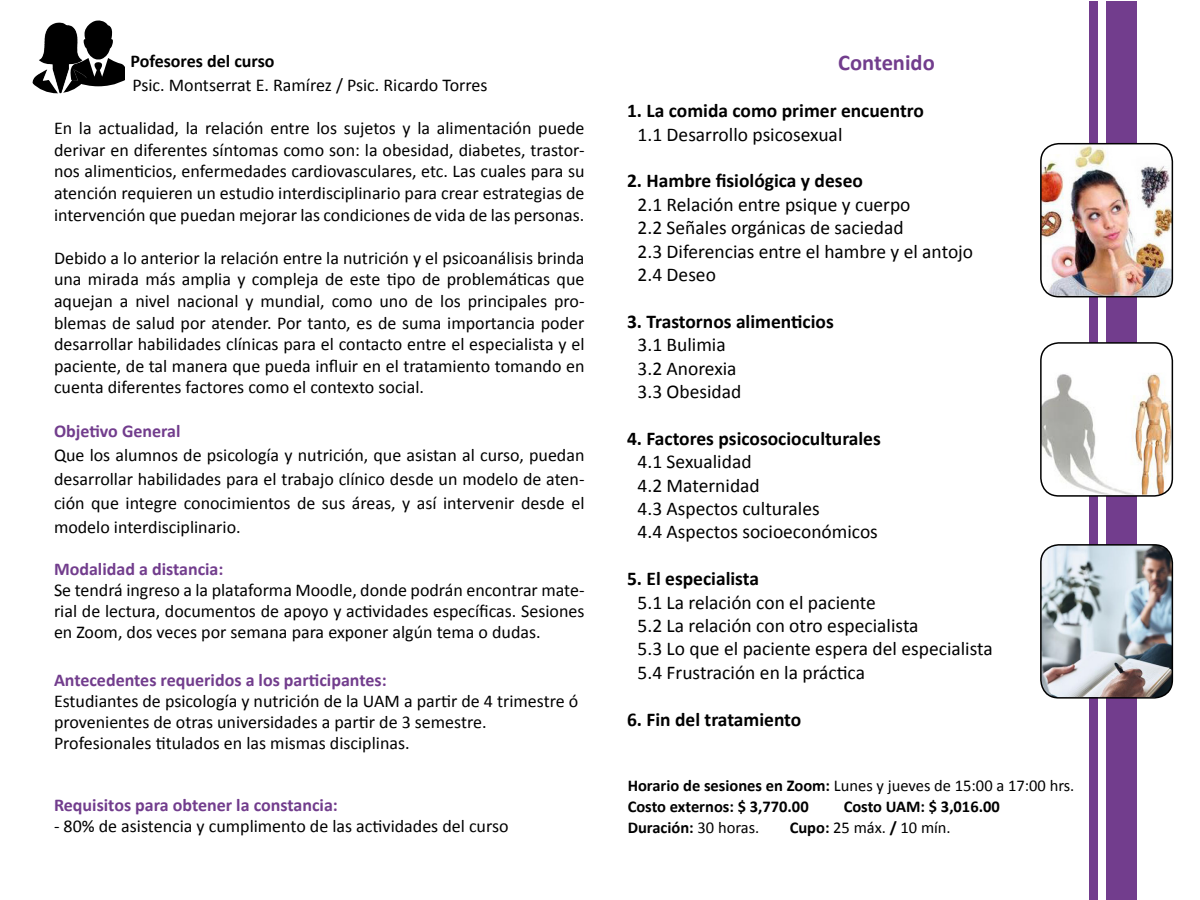
<style>
.page{position:relative;width:1200px;height:900px;background:#fff}
.page>*{position:absolute;margin:0;border:0;box-sizing:border-box;transform-origin:0 0}
.t1{font:700 22.5px "Calibri";color:#723d8d}
.t2{font:19.5px "Calibri";color:#000}
.t3{font:700 19.5px "Calibri";color:#000}
.t4{font:18px/21.6px "Calibri";color:#000;text-align:justify}
.t5{font:700 18px "Calibri";color:#723d8d}
.t6{font:700 18px "Calibri";color:#000}
.t7{font:16.5px "Calibri";color:#000}
.t8{font:700 16.5px "Calibri";color:#000}
.s1{font-weight:700}
.s2{font-weight:400}
</style>
<div class="page">
<svg style="left:79px;top:20px;width:46px;height:66px"></svg>
<div style="left:1089px;top:1px;width:8px;height:898px;background:#723d8d"></div>
<div style="left:1107px;top:1px;width:30px;height:898px;background:#723d8d"></div>
<img style="left:22px;top:22px;width:71px;height:71px;border-radius:36px">
<img style="left:1041px;top:144px;width:131px;height:153px">
<div style="left:1040px;top:143px;width:133px;height:154px;border:2px solid #000;border-radius:18px"></div>
<div style="left:1041px;top:343px;width:131px;height:153px;background:#fff;border-radius:18px"></div>
<img style="left:1043px;top:373px;width:129px;height:122px">
<div style="left:1040px;top:342px;width:133px;height:155px;border:2px solid #000;border-radius:18px"></div>
<img style="left:1041px;top:545px;width:131px;height:152px">
<div style="left:1040px;top:544px;width:133px;height:155px;border:2px solid #000;border-radius:18px"></div>
<p class="t6" style="left:130px;top:49px;width:146px">Pofesores del curso</p>
<p class="t4" style="left:132px;top:74px;width:357px">Psic. Montserrat E. Ramírez / Psic. Ricardo Torres</p>
<p class="t4" style="left:54px;top:117px;width:532px">En la actualidad, la relación entre los sujetos y la alimentación puede derivar en diferentes síntomas como son: la obesidad, diabetes, trastor&shy;nos alimenticios, enfermedades cardiovasculares, etc. Las cuales para su atención requieren un estudio interdisciplinario para crear estrategias de intervención que puedan mejorar las condiciones de vida de las personas.</p>
<p class="t4" style="left:54px;top:247px;width:532px">Debido a lo anterior la relación entre la nutrición y el psicoanálisis brinda una mirada más amplia y compleja de este tipo de problemáticas que aquejan a nivel nacional y mundial, como uno de los principales pro&shy;blemas de salud por atender. Por tanto, es de suma importancia poder desarrollar habilidades clínicas para el contacto entre el especialista y el paciente, de tal manera que pueda influir en el tratamiento tomando en cuenta diferentes factores como el contexto social.</p>
<p class="t5" style="left:54px;top:419px;width:128px">Objetivo General</p>
<p class="t4" style="left:54px;top:443px;width:532px;line-height:24px">Que los alumnos de psicología y nutrición, que asistan al curso, puedan desarrollar habilidades para el trabajo clínico desde un modelo de aten&shy;ción que integre conocimientos de sus áreas, y así intervenir desde el modelo interdisciplinario.</p>
<p class="t5" style="left:54px;top:557px;width:171px">Modalidad a distancia:</p>
<p class="t4" style="left:54px;top:579px;width:532px;line-height:21px">Se tendrá ingreso a la plataforma Moodle, donde podrán encontrar mate&shy;rial de lectura, documentos de apoyo y actividades específicas. Sesiones en Zoom, dos veces por semana para exponer algún tema o dudas.</p>
<p class="t5" style="left:54px;top:668px;width:334px">Antecedentes requeridos a los participantes:</p>
<p class="t4" style="left:54px;top:690px;width:526px;line-height:21px">Estudiantes de psicología y nutrición de la UAM a partir de 4 trimestre ó provenientes de otras universidades a partir de 3 semestre.</p>
<p class="t4" style="left:54px;top:732px;width:357px">Profesionales titulados en las mismas disciplinas.</p>
<p class="t5" style="left:54px;top:793px;width:285px">Requisitos para obtener la constancia:</p>
<p class="t4" style="left:54px;top:816px;width:456px">- 80% de asistencia y cumplimento de las actividades del curso</p>
<p class="t1" style="left:838px;top:48px;width:98px">Contenido</p>
<p class="t3" style="left:627px;top:98px;width:298px">1. La comida como primer encuentro</p>
<p class="t2" style="left:638px;top:122px;width:206px">1.1 Desarrollo psicosexual</p>
<p class="t3" style="left:627px;top:168px;width:237px">2. Hambre fisiológica y deseo</p>
<p class="t2" style="left:638px;top:192px;width:275px">2.1 Relación entre psique y cuerpo</p>
<p class="t2" style="left:638px;top:215px;width:268px">2.2 Señales orgánicas de saciedad</p>
<p class="t2" style="left:638px;top:239px;width:337px">2.3 Diferencias entre el hambre y el antojo</p>
<p class="t2" style="left:638px;top:262px;width:80px">2.4 Deseo</p>
<p class="t3" style="left:627px;top:309px;width:208px">3. Trastornos alimenticios</p>
<p class="t2" style="left:638px;top:332px;width:90px">3.1 Bulimia</p>
<p class="t2" style="left:638px;top:356px;width:101px">3.2 Anorexia</p>
<p class="t2" style="left:638px;top:379px;width:105px">3.3 Obesidad</p>
<p class="t3" style="left:627px;top:426px;width:255px">4. Factores psicosocioculturales</p>
<p class="t2" style="left:638px;top:449px;width:116px">4.1 Sexualidad</p>
<p class="t2" style="left:638px;top:473px;width:124px">4.2 Maternidad</p>
<p class="t2" style="left:638px;top:496px;width:184px">4.3 Aspectos culturales</p>
<p class="t2" style="left:638px;top:520px;width:242px">4.4 Aspectos socioeconómicos</p>
<p class="t3" style="left:627px;top:566px;width:134px">5. El especialista</p>
<p class="t2" style="left:638px;top:590px;width:240px">5.1 La relación con el paciente</p>
<p class="t2" style="left:638px;top:613px;width:283px">5.2 La relación con otro especialista</p>
<p class="t2" style="left:638px;top:637px;width:357px">5.3 Lo que el paciente espera del especialista</p>
<p class="t2" style="left:638px;top:660px;width:229px">5.4 Frustración en la práctica</p>
<p class="t3" style="left:627px;top:707px;width:176px">6. Fin del tratamiento</p>
<p class="t7" style="left:628px;top:775px;width:448px"><span class="s1">Horario de sesiones en Zoom:</span> Lunes y jueves de 15:00 a 17:00 hrs.</p>
<p class="t8" style="left:628px;top:796px;width:183px">Costo externos: $ 3,770.00</p>
<p class="t8" style="left:844px;top:796px;width:158px">Costo UAM: $ 3,016.00</p>
<p class="t8" style="left:628px;top:817px;width:133px">Duración: <span class="s2">30 horas.</span></p>
<p class="t7" style="left:790px;top:817px;width:163px"><span class="s1">Cupo:</span> 25 máx. <span class="s1">/</span> 10 mín.</p>
</div>
